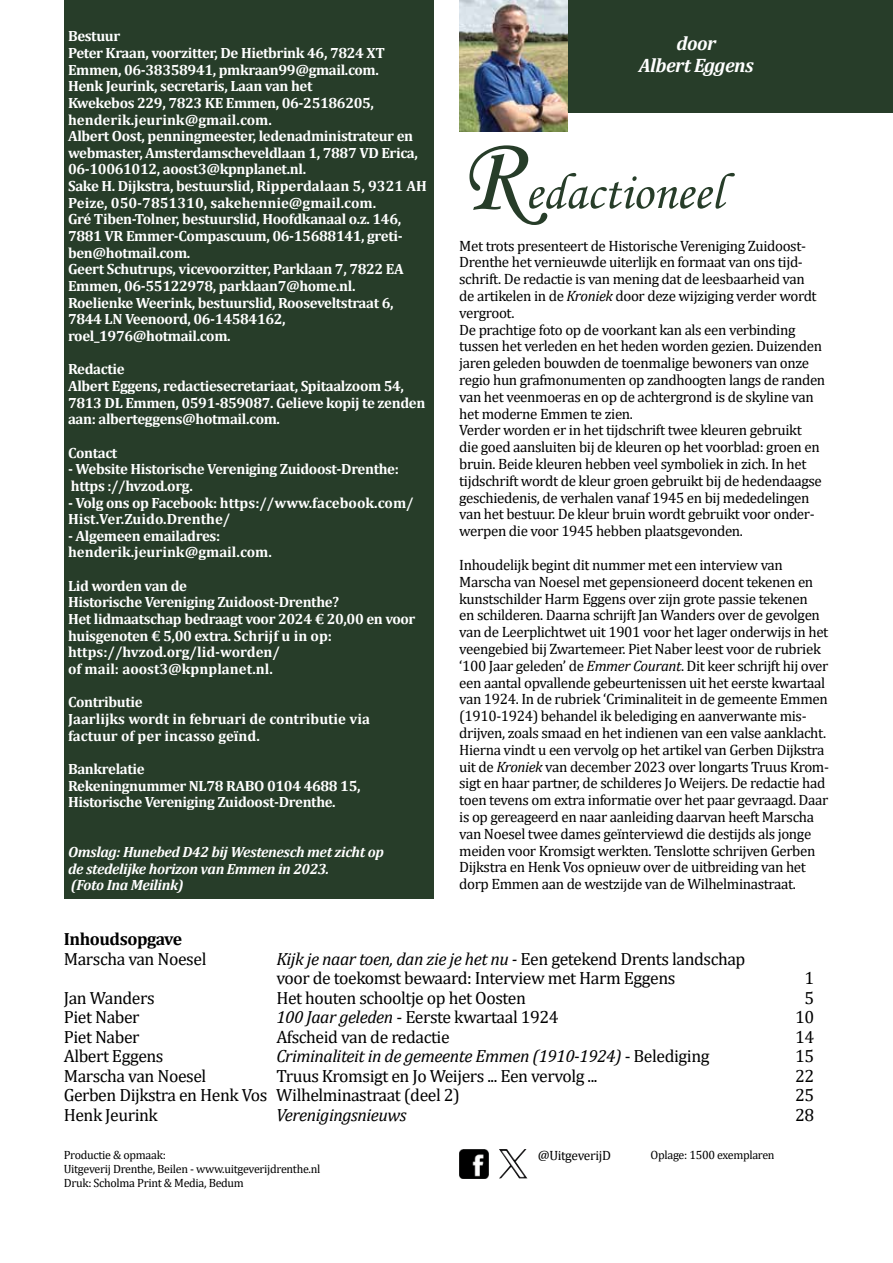
<style>
.page{position:relative;width:893px;height:1263px;background:#fff}
.page>*{position:absolute;margin:0;border:0;box-sizing:border-box;transform-origin:0 0}
.t1{font:51px "Monotype Corsiva";color:#273d29}
.t2{font:italic 700 19.5px/21.8px "Cambria";letter-spacing:-.025em;color:#fff;text-align:center}
.t3{font:17.7px/19.5px "Cambria";letter-spacing:-.025em;color:#000}
.t4{font:italic 17.7px "Cambria";letter-spacing:-.025em;color:#000}
.t5{font:700 17.7px "Cambria";letter-spacing:-.025em;color:#000}
.t6{font:15px/16.8px "Cambria";letter-spacing:-.025em;color:#000}
.t7{font:700 14.85px/16.6px "Cambria";letter-spacing:-.025em;color:#fff}
.t8{font:700 14.85px/16.6px "Cambria";color:#fff}
.t9{font:italic 700 14.85px/16.6px "Cambria";letter-spacing:-.025em;color:#fff}
.t10{font:13.5px "Cambria";letter-spacing:-.025em;color:#000}
.t11{font:12px/13.8px "Cambria";letter-spacing:-.025em;color:#000}
.s1{font-size:108px}
.s2{font-style:italic}
.s3{font-style:normal}
</style>
<div class="page">
<div style="left:459px;top:0;width:434px;height:112px;background:#273d29"></div>
<div style="left:64px;top:0;width:370px;height:899px;background:#273d29"></div>
<img style="left:459px;top:1149px;width:30px;height:29px">
<img style="left:499px;top:1149px;width:25px;height:11px">
<img style="left:459px;top:0;width:109px;height:131px">
<p class="t7" style="left:68px;top:27px;width:360px">Bestuur<br>Peter Kraan, voorzitter, De Hietbrink 46, 7824 XT Emmen, 06-38358941, pmkraan99@gmail.com.<br>Henk Jeurink, secretaris, Laan van het<br>Kwekebos 229, 7823 KE Emmen, 06-25186205, henderik.jeurink@gmail.com.<br>Albert Oost, penningmeester, ledenadministrateur en webmaster, Amsterdamscheveldlaan 1, 7887 VD Erica, 06-10061012, aoost3@kpnplanet.nl.<br>Sake H. Dijkstra, bestuurslid, Ripperdalaan 5, 9321 AH Peize, 050-7851310, sakehennie@gmail.com.<br>Gré Tiben-Tolner, bestuurslid, Hoofdkanaal o.z. 146, 7881 VR Emmer-Compascuum, 06-15688141, greti&shy;ben@hotmail.com.<br>Geert Schutrups, vicevoorzitter, Parklaan 7, 7822 EA Emmen, 06-55122978, parklaan7@home.nl.<br>Roelienke Weerink, bestuurslid, Rooseveltstraat 6, 7844 LN Veenoord, 06-14584162, roel_1976@hotmail.com.</p>
<p class="t7" style="left:68px;top:360px;width:359px">Redactie<br>Albert Eggens, redactiesecretariaat, Spitaalzoom 54, 7813 DL Emmen, 0591-859087. Gelieve kopij te zenden aan: alberteggens@hotmail.com.</p>
<p class="t7" style="left:68px;top:444px;width:51px">Contact</p>
<p class="t7" style="left:68px;top:460px;width:332px">- Website Historische Vereniging Zuidoost-Drenthe: https ://hvzod.org.</p>
<p class="t8" style="left:68px;top:494px;width:347px">- Volg ons op Facebook: https://www.facebook.com/<br>Hist.Ver.Zuido.Drenthe/</p>
<p class="t8" style="left:68px;top:527px;width:205px">- Algemeen emailadres: henderik.jeurink@gmail.com.</p>
<p class="t7" style="left:68px;top:577px;width:349px">Lid worden van de<br>Historische Vereniging Zuidoost-Drenthe?<br>Het lidmaatschap bedraagt voor 2024 € 20,00 en voor huisgenoten € 5,00 extra. Schrijf u in op: https://hvzod.org/lid-worden/<br>of mail: aoost3@kpnplanet.nl.</p>
<p class="t8" style="left:68px;top:693px;width:303px">Contributie<br>Jaarlijks wordt in februari de contributie via factuur of per incasso geïnd.</p>
<p class="t7" style="left:68px;top:760px;width:294px">Bankrelatie<br>Rekeningnummer NL78 RABO 0104 4688 15,<br>Historische Vereniging Zuidoost-Drenthe.</p>
<p class="t9" style="left:68px;top:843px;width:317px">Omslag: Hunebed D42 bij Westenesch met zicht op de stedelijke horizon van Emmen in 2023.<br>(Foto Ina Meilink)</p>
<h2 class="t2" style="left:639px;top:32px;width:116px">door<br>Albert Eggens</h2>
<h1 class="t1" style="left:459px;top:161px;width:265px"><span class="s1">R</span>edactioneel</h1>
<p class="t6" style="left:459px;top:237px;width:368px">Met trots presenteert de Historische Vereniging Zuidoost-Drenthe het vernieuwde uiterlijk en formaat van ons tijd&shy;schrift. De redactie is van mening dat de leesbaarheid van<br>de artikelen in de <span class="s2">Kroniek</span> door deze wijziging verder wordt vergroot.<br>De prachtige foto op de voorkant kan als een verbinding tussen het verleden en het heden worden gezien. Duizenden jaren geleden bouwden de toenmalige bewoners van onze regio hun grafmonumenten op zandhoogten langs de randen van het veenmoeras en op de achtergrond is de skyline van het moderne Emmen te zien.<br>Verder worden er in het tijdschrift twee kleuren gebruikt<br>die goed aansluiten bij de kleuren op het voorblad: groen en bruin. Beide kleuren hebben veel symboliek in zich. In het tijdschrift wordt de kleur groen gebruikt bij de hedendaagse geschiedenis, de verhalen vanaf 1945 en bij mededelingen van het bestuur. De kleur bruin wordt gebruikt voor onder&shy;werpen die voor 1945 hebben plaatsgevonden.</p>
<p class="t6" style="left:459px;top:556px;width:371px">Inhoudelijk begint dit nummer met een interview van Marscha van Noesel met gepensioneerd docent tekenen en kunstschilder Harm Eggens over zijn grote passie tekenen<br>en schilderen. Daarna schrijft Jan Wanders over de gevolgen van de Leerplichtwet uit 1901 voor het lager onderwijs in het veengebied bij Zwartemeer. Piet Naber leest voor de rubriek ‘100 Jaar geleden’ de <span class="s2">Emmer Courant</span>. Dit keer schrijft hij over een aantal opvallende gebeurtenissen uit het eerste kwartaal van 1924. In de rubriek ‘Criminaliteit in de gemeente Emmen (1910-1924) behandel ik belediging en aanverwante mis&shy;drijven, zoals smaad en het indienen van een valse aanklacht.<br>Hierna vindt u een vervolg op het artikel van Gerben Dijkstra uit de <span class="s2">Kroniek</span> van december 2023 over longarts Truus Krom&shy;sigt en haar partner, de schilderes Jo Weijers. De redactie had toen tevens om extra informatie over het paar gevraagd. Daar is op gereageerd en naar aanleiding daarvan heeft Marscha van Noesel twee dames geïnterviewd die destijds als jonge meiden voor Kromsigt werkten. Tenslotte schrijven Gerben Dijkstra en Henk Vos opnieuw over de uitbreiding van het dorp Emmen aan de westzijde van de Wilhelminastraat.</p>
<p class="t5" style="left:64px;top:926px;width:120px">Inhoudsopgave</p>
<p class="t3" style="left:64px;top:949px;width:144px">Marscha van Noesel</p>
<p class="t3" style="left:276px;top:949px;width:470px"><span class="s2">Kijk je naar toen, dan zie je het nu -</span> Een getekend Drents landschap voor de toekomst bewaard: Interview met Harm Eggens</p>
<p class="t3" style="left:804px;top:968px;width:11px">1</p>
<p class="t3" style="left:64px;top:988px;width:92px">Jan Wanders</p>
<p class="t3" style="left:276px;top:988px;width:251px">Het houten schooltje op het Oosten</p>
<p class="t3" style="left:804px;top:988px;width:11px">5</p>
<p class="t3" style="left:64px;top:1007px;width:77px">Piet Naber</p>
<p class="t3" style="left:276px;top:1007px;width:284px"><span class="s2">100 Jaar geleden</span> - Eerste kwartaal 1924</p>
<p class="t3" style="left:795px;top:1007px;width:21px">10</p>
<p class="t3" style="left:64px;top:1027px;width:77px">Piet Naber</p>
<p class="t3" style="left:276px;top:1027px;width:175px">Afscheid van de redactie</p>
<p class="t3" style="left:795px;top:1027px;width:21px">14</p>
<p class="t3" style="left:64px;top:1046px;width:101px">Albert Eggens</p>
<p class="t4" style="left:276px;top:1043px;width:435px">Criminaliteit in de gemeente Emmen (1910-1924) <span class="s3">- Belediging</span></p>
<p class="t3" style="left:795px;top:1046px;width:21px">15</p>
<p class="t3" style="left:64px;top:1066px;width:144px">Marscha van Noesel</p>
<p class="t3" style="left:276px;top:1066px;width:323px">Truus Kromsigt en Jo Weijers ... Een vervolg ...</p>
<p class="t3" style="left:795px;top:1066px;width:21px">22</p>
<p class="t3" style="left:64px;top:1085px;width:398px">Gerben Dijkstra en Henk Vos Wilhelminastraat (deel 2)</p>
<p class="t3" style="left:795px;top:1085px;width:21px">25</p>
<p class="t3" style="left:64px;top:1105px;width:96px">Henk Jeurink</p>
<p class="t4" style="left:276px;top:1102px;width:132px">Verenigingsnieuws</p>
<p class="t3" style="left:795px;top:1105px;width:21px">28</p>
<p class="t11" style="left:64px;top:1148px;width:258px">Productie &amp; opmaak:<br>Uitgeverij Drenthe, Beilen - www.uitgeverijdrenthe.nl<br>Druk: Scholma Print &amp; Media, Bedum</p>
<p class="t10" style="left:538px;top:1147px;width:75px">@UitgeverijD</p>
<p class="t11" style="left:651px;top:1148px;width:126px">Oplage: 1500 exemplaren</p>
</div>
